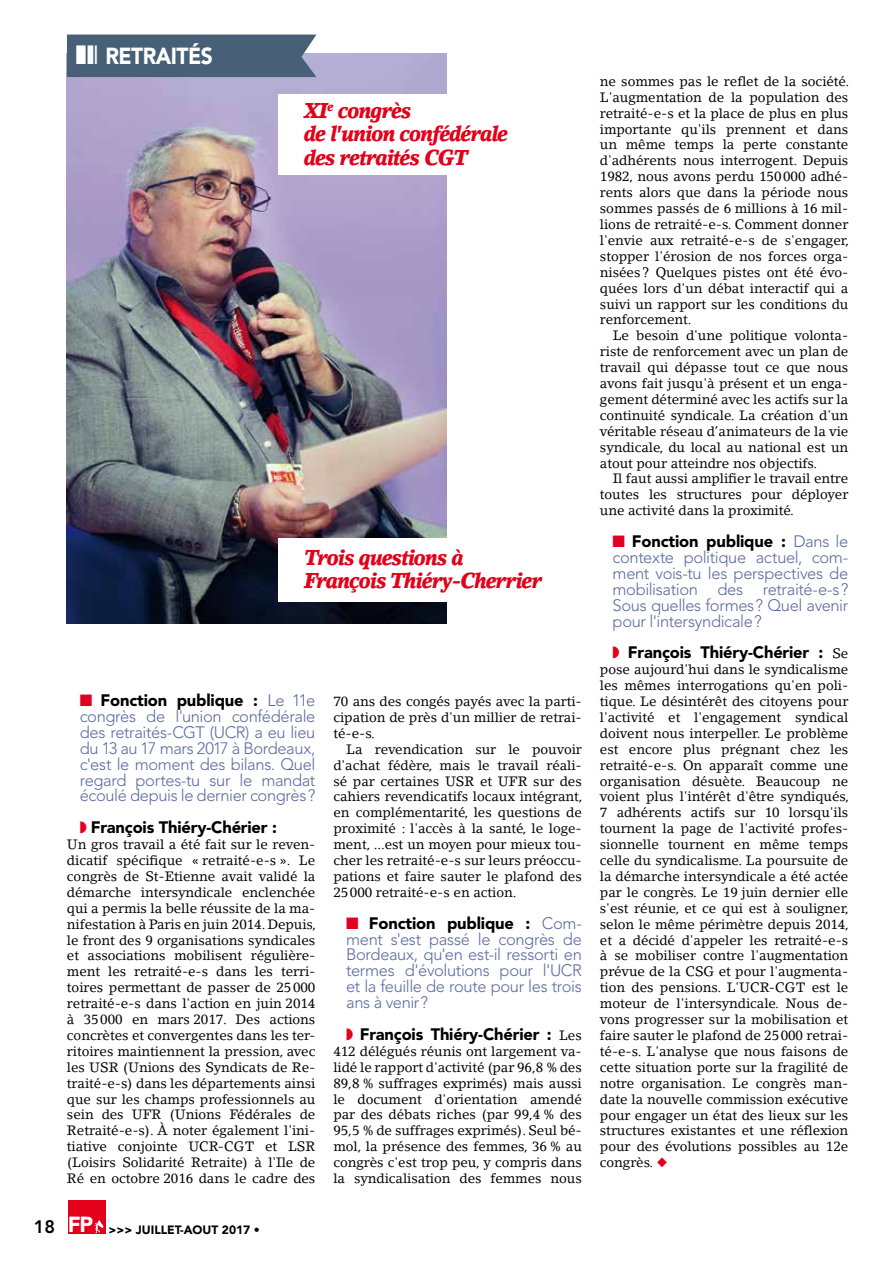
<style>
.page{position:relative;width:893px;height:1263px;background:#fff}
.page>*{position:absolute;margin:0;border:0;box-sizing:border-box;transform-origin:0 0}
.t1{font:900 23.1px "Avenir LT Std";letter-spacing:-.025em;color:#fff;scale:.91 1}
.t2{font:italic 900 21.45px/23.4px "Lino Letter Std";letter-spacing:-.05em;color:#e2001a;scale:.91 1}
.t3{font:300 16.5px/15.9px "Avenir LT Std";letter-spacing:-.025em;color:#5d6ba0;text-align:justify}
.t4{font:900 16.5px "Avenir LT Std";letter-spacing:-.01em;color:#000}
.t5{font:13.5px/15.9px "Lino Letter Std";letter-spacing:-.005em;color:#000;text-align:justify}
.t6{font:900 12px "Avenir LT Std";color:#000}
.s1{color:#e20021}
.s2{font-weight:900;color:#000}
.s3{color:#e2001a}
.s4{font-weight:800;font-size:18px}
.s5{font-family:"Lino Letter Std";font-weight:400;font-size:13.5px}
</style>
<div class="page">
<div style="left:68px;top:1200px;width:37px;height:33px;background:#e2001a"></div>
<svg style="left:94px;top:1220px;width:9px;height:13px"></svg>
<img style="left:67px;top:54px;width:379px;height:569px">
<div style="left:279px;top:538px;width:303px;height:63px;background:#fff"></div>
<div style="left:279px;top:94px;width:303px;height:80px;background:#fff"></div>
<div style="left:67px;top:35px;width:249px;height:42px;background:#476077"></div>
<h1 class="t1" style="left:105px;top:42px;width:120px">RETRAITÉS</h1>
<h2 class="t2" style="left:304px;top:99px;width:226px">XI<sup>e</sup> congrès<br>de l'union confédérale des retraités CGT</h2>
<h2 class="t2" style="left:304px;top:546px;width:264px">Trois questions à<br>François Thiéry-Cherrier</h2>
<p class="t3" style="left:80px;top:692px;width:237px"><span class="s1">■</span> <span class="s2">Fonction publique :</span> Le 11e congrès de l'union confédérale des retraités-CGT (UCR) a eu lieu du 13 au 17 mars 2017 à Bordeaux, c'est le moment des bilans. Quel regard portes-tu sur le mandat écoulé depuis le dernier congrès?</p>
<p class="t4" style="left:80px;top:817px;width:199px"><span class="s3">◗</span> François Thiéry-Chérier :</p>
<p class="t5" style="left:67px;top:836px;width:251px">Un gros travail a été fait sur le reven&shy;dicatif spécifique « retraité-e-s ». Le congrès de St-Etienne avait validé la démarche intersyndicale enclenchée qui a permis la belle réussite de la ma&shy;nifestation à Paris en juin 2014. Depuis, le front des 9 organisations syndicales et associations mobilisent régulière&shy;ment les retraité-e-s dans les terri&shy;toires permettant de passer de 25000 retraité-e-s dans l'action en juin 2014 à 35000 en mars 2017. Des actions concrètes et convergentes dans les ter&shy;ritoires maintiennent la pression, avec les USR (Unions des Syndicats de Re&shy;traité-e-s) dans les départements ainsi que sur les champs professionnels au sein des UFR (Unions Fédérales de Retraité-e-s). À noter également l'ini&shy;tiative conjointe UCR-CGT et LSR (Loisirs Solidarité Retraite) à l'Ile de Ré en octobre 2016 dans le cadre des</p>
<p class="t6" style="left:34px;top:1222px;width:228px"><span class="s4">18</span> <sup>FP</sup> &gt;&gt;&gt; JUILLET-AOUT 2017 •</p>
<p class="t5" style="left:333px;top:693px;width:250px">70 ans des congés payés avec la parti&shy;cipation de près d'un millier de retrai&shy;té-e-s.</p>
<p class="t5" style="left:333px;top:741px;width:251px;text-indent:13px">La revendication sur le pouvoir d'achat fédère, mais le travail réali&shy;sé par certaines USR et UFR sur des cahiers revendicatifs locaux intégrant, en complémentarité, les questions de proximité : l'accès à la santé, le loge&shy;ment, ...est un moyen pour mieux tou&shy;cher les retraité-e-s sur leurs préoccu&shy;pations et faire sauter le plafond des 25000 retraité-e-s en action.</p>
<p class="t3" style="left:346px;top:915px;width:237px"><span class="s1">■</span> <span class="s2">Fonction publique :</span> Com&shy;ment s'est passé le congrès de Bordeaux, qu'en est-il ressorti en termes d'évolutions pour l'UCR et la feuille de route pour les trois ans à venir?</p>
<p class="t4" style="left:346px;top:1024px;width:237px"><span class="s3">◗</span> François Thiéry-Chérier : <span class="s5">Les</span></p>
<p class="t5" style="left:333px;top:1043px;width:250px">412 délégués réunis ont largement va&shy;lidé le rapport d'activité (par 96,8 % des 89,8 % suffrages exprimés) mais aussi le document d'orientation amendé par des débats riches (par 99,4 % des 95,5 % de suffrages exprimés). Seul bé&shy;mol, la présence des femmes, 36 % au congrès c'est trop peu, y compris dans la syndicalisation des femmes nous</p>
<p class="t5" style="left:600px;top:73px;width:251px">ne sommes pas le reflet de la société.<br>L'augmentation de la population des retraité-e-s et la place de plus en plus importante qu'ils prennent et dans un même temps la perte constante d'adhérents nous interrogent. Depuis 1982, nous avons perdu 150000 adhé&shy;rents alors que dans la période nous sommes passés de 6 millions à 16 mil&shy;lions de retraité-e-s. Comment donner l'envie aux retraité-e-s de s'engager, stopper l'érosion de nos forces orga&shy;nisées? Quelques pistes ont été évo&shy;quées lors d'un débat interactif qui a suivi un rapport sur les conditions du renforcement.</p>
<p class="t5" style="left:600px;top:328px;width:250px;text-indent:13px">Le besoin d'une politique volonta&shy;riste de renforcement avec un plan de travail qui dépasse tout ce que nous avons fait jusqu'à présent et un enga&shy;gement déterminé avec les actifs sur la continuité syndicale. La création d'un véritable réseau d’animateurs de la vie syndicale, du local au national est un atout pour atteindre nos objectifs.</p>
<p class="t5" style="left:600px;top:471px;width:250px;text-indent:13px">Il faut aussi amplifier le travail entre toutes les structures pour déployer une activité dans la proximité.</p>
<p class="t3" style="left:613px;top:533px;width:237px"><span class="s1">■</span> <span class="s2">Fonction publique :</span> Dans le contexte politique actuel, com&shy;ment vois-tu les perspectives de mobilisation des retraité-e-s?<br>Sous quelles formes? Quel avenir pour l'intersyndicale?</p>
<p class="t4" style="left:613px;top:643px;width:237px"><span class="s3">◗</span> François Thiéry-Chérier : <span class="s5">Se</span></p>
<p class="t5" style="left:600px;top:661px;width:251px">pose aujourd'hui dans le syndicalisme les mêmes interrogations qu'en poli&shy;tique. Le désintérêt des citoyens pour l'activité et l'engagement syndical doivent nous interpeller. Le problème est encore plus prégnant chez les retraité-e-s. On apparaît comme une organisation désuète. Beaucoup ne voient plus l'intérêt d'être syndiqués, 7 adhérents actifs sur 10 lorsqu'ils tournent la page de l'activité profes&shy;sionnelle tournent en même temps celle du syndicalisme. La poursuite de la démarche intersyndicale a été actée par le congrès. Le 19 juin dernier elle s'est réunie, et ce qui est à souligner, selon le même périmètre depuis 2014, et a décidé d'appeler les retraité-e-s à se mobiliser contre l'augmentation prévue de la CSG et pour l'augmenta&shy;tion des pensions. L'UCR-CGT est le moteur de l'intersyndicale. Nous de&shy;vons progresser sur la mobilisation et faire sauter le plafond de 25000 retrai&shy;té-e-s. L'analyse que nous faisons de cette situation porte sur la fragilité de notre organisation. Le congrès man&shy;date la nouvelle commission exécutive pour engager un état des lieux sur les structures existantes et une réflexion pour des évolutions possibles au 12e congrès. <span class="s3">◆</span></p>
</div>
